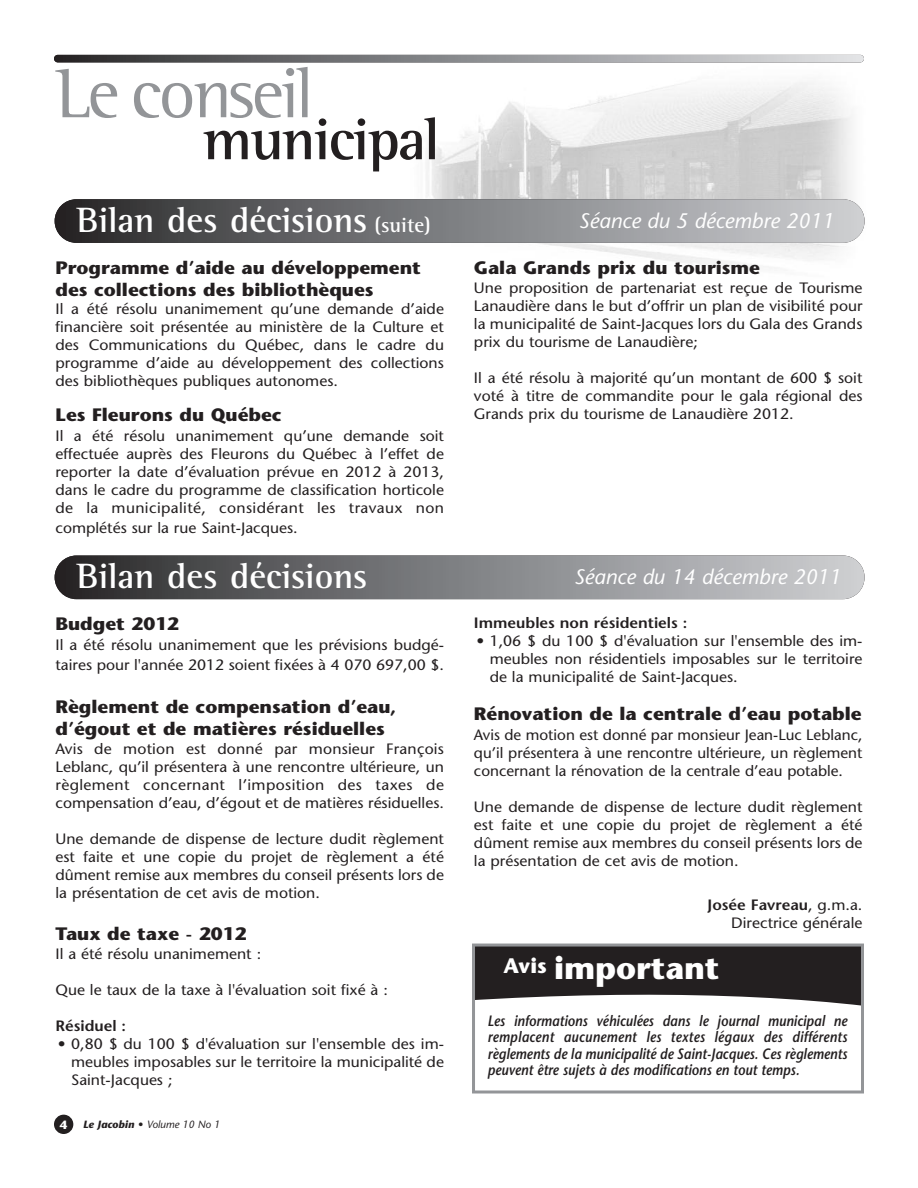
<style>
.page{position:relative;width:918px;height:1188px;background:#fff}
.page>*{position:absolute;margin:0;border:0;box-sizing:border-box;transform-origin:0 0}
.t1{font:72px "Rotis Semi Serif";letter-spacing:-.035em;color:#939598}
.t2{font:700 60px "Rotis Semi Serif";letter-spacing:-.03em;color:#231f20}
.t3{font:700 36px "Rotis Semi Serif";color:#fff}
.t4{font:700 31.5px "Stone Sans";color:#fff}
.t5{font:italic 21px "Stone Sans";color:#fff}
.t6{font:700 18px/21.6px "Stone Sans";color:#231f20;scale:1.05 1}
.t7{font:15px/18px "Stone Sans";color:#231f20;text-align:justify;scale:1.05 1}
.t8{font:italic 600 15px/16.5px "Stone Sans";color:#231f20;text-align:justify;scale:.88 1}
.t9{font:15px/18px "Stone Sans";color:#231f20;text-align:justify}
.t10{font:600 15px "Stone Sans";color:#231f20;scale:1.05 1}
.t11{font:700 12px "Stone Sans";color:#fff}
.t12{font:italic 10.5px "Stone Sans";color:#231f20}
.s1{font-size:21px}
.s2{font-weight:600}
.s3{font-weight:700}
</style>
<div class="page">
<div style="left:54px;top:1115px;width:19px;height:19px;background:#231f20;border-radius:50%"></div>
<img style="left:397px;top:54px;width:467px;height:214px">
<svg style="left:54px;top:55px;width:810px;height:7px;background:#88888b"></svg>
<div style="left:55px;top:199px;width:810px;height:44px;background:linear-gradient(to right,#2b2a2c,#d1d3d6);border-radius:22px"></div>
<div style="left:55px;top:556px;width:810px;height:43px;background:linear-gradient(to right,#2b2a2c,#d1d3d6);border-radius:22px"></div>
<svg style="left:476px;top:948px;width:384px;height:58px;background:#434041"></svg>
<div style="left:472px;top:944px;width:392px;height:150px;border:3px solid #939598"></div>
<h1 class="t1" style="left:56px;top:69px;width:259px">Le conseil</h1>
<h2 class="t2" style="left:203px;top:119px;width:238px">municipal</h2>
<h3 class="t3" style="left:76px;top:207px;width:356px">Bilan des décisions <span class="s1">(suite)</span></h3>
<h3 class="t5" style="left:579px;top:212px;width:257px">Séance du 5 décembre 2011</h3>
<p class="t6" style="left:474px;top:258px;width:274px">Gala Grands prix du tourisme</p>
<p class="t7" style="left:474px;top:280px;width:372px">Une proposition de partenariat est reçue de Tourisme Lanaudière dans le but d’offrir un plan de visibilité pour la municipalité de Saint-Jacques lors du Gala des Grands prix du tourisme de Lanaudière;</p>
<p class="t7" style="left:474px;top:370px;width:372px">Il a été résolu à majorité qu’un montant de 600 $ soit voté à titre de commandite pour le gala régional des Grands prix du tourisme de Lanaudière 2012.</p>
<p class="t6" style="left:55px;top:259px;width:350px">Programme d’aide au développement des collections des bibliothèques</p>
<p class="t7" style="left:55px;top:301px;width:372px">Il a été résolu unanimement qu’une demande d’aide financière soit présentée au ministère de la Culture et des Communications du Québec, dans le cadre du programme d’aide au développement des collections des bibliothèques publiques autonomes.</p>
<p class="t6" style="left:55px;top:406px;width:217px">Les Fleurons du Québec</p>
<p class="t7" style="left:55px;top:428px;width:372px">Il a été résolu unanimement qu’une demande soit effectuée auprès des Fleurons du Québec à l’effet de reporter la date d’évaluation prévue en 2012 à 2013, dans le cadre du programme de classification horticole de la municipalité, considérant les travaux non</p>
<p class="t7" style="left:55px;top:520px;width:232px">complétés sur la rue Saint-Jacques.</p>
<h3 class="t3" style="left:76px;top:564px;width:292px">Bilan des décisions</h3>
<h3 class="t5" style="left:574px;top:569px;width:269px">Séance du 14 décembre 2011</h3>
<p class="t10" style="left:474px;top:617px;width:205px">Immeubles non résidentiels :</p>
<p class="t7" style="left:490px;top:633px;width:357px;text-indent:-13px">• 1,06 $ du 100 $ d'évaluation sur l'ensemble des im&shy;meubles non résidentiels imposables sur le territoire de la municipalité de Saint-Jacques.</p>
<p class="t6" style="left:474px;top:705px;width:371px">Rénovation de la centrale d’eau potable</p>
<p class="t9" style="left:474px;top:727px;width:390px">Avis de motion est donné par monsieur Jean-Luc Leblanc, qu’il présentera à une rencontre ultérieure, un règlement concernant la rénovation de la centrale d’eau potable.</p>
<p class="t7" style="left:474px;top:799px;width:372px">Une demande de dispense de lecture dudit règlement est faite et une copie du projet de règlement a été dûment remise aux membres du conseil présents lors de la présentation de cet avis de motion.</p>
<p class="t7" style="left:708px;top:898px;width:149px;text-align:right"><span class="s2">Josée Favreau</span>, g.m.a.<br>Directrice générale</p>
<p class="t6" style="left:55px;top:615px;width:119px">Budget 2012</p>
<p class="t7" style="left:55px;top:636px;width:372px;line-height:20.2px">Il a été résolu unanimement que les prévisions budgé&shy;taires pour l'année 2012 soient fixées à 4 070 697,00 $.</p>
<p class="t6" style="left:55px;top:698px;width:326px">Règlement de compensation d’eau, d’égout et de matières résiduelles</p>
<p class="t7" style="left:55px;top:742px;width:372px">Avis de motion est donné par monsieur François Leblanc, qu’il présentera à une rencontre ultérieure, un règlement concernant l’imposition des taxes de compensation d’eau, d’égout et de matières résiduelles.</p>
<p class="t7" style="left:55px;top:832px;width:372px">Une demande de dispense de lecture dudit règlement est faite et une copie du projet de règlement a été dûment remise aux membres du conseil présents lors de la présentation de cet avis de motion.</p>
<p class="t6" style="left:55px;top:925px;width:184px">Taux de taxe - 2012</p>
<p class="t7" style="left:55px;top:947px;width:197px">Il a été résolu unanimement :</p>
<p class="t7" style="left:55px;top:983px;width:318px">Que le taux de la taxe à l'évaluation soit fixé à :</p>
<p class="t10" style="left:55px;top:1020px;width:69px">Résiduel :</p>
<p class="t7" style="left:71px;top:1037px;width:357px;text-indent:-13px">• 0,80 $ du 100 $ d'évaluation sur l'ensemble des im&shy;meubles imposables sur le territoire la municipalité de Saint-Jacques ;</p>
<h3 class="t4" style="left:504px;top:955px;width:218px"><sup>Avis</sup> important</h3>
<p class="t8" style="left:487px;top:1014px;width:410px">Les informations véhiculées dans le journal municipal ne remplacent aucunement les textes légaux des différents règlements de la municipalité de Saint-Jacques. Ces règlements peuvent être sujets à des modifications en tout temps.</p>
<p class="t11" style="left:60px;top:1120px;width:9px">4</p>
<p class="t12" style="left:83px;top:1121px;width:139px"><span class="s3">Le Jacobin •</span> Volume 10 No 1</p>
</div>
